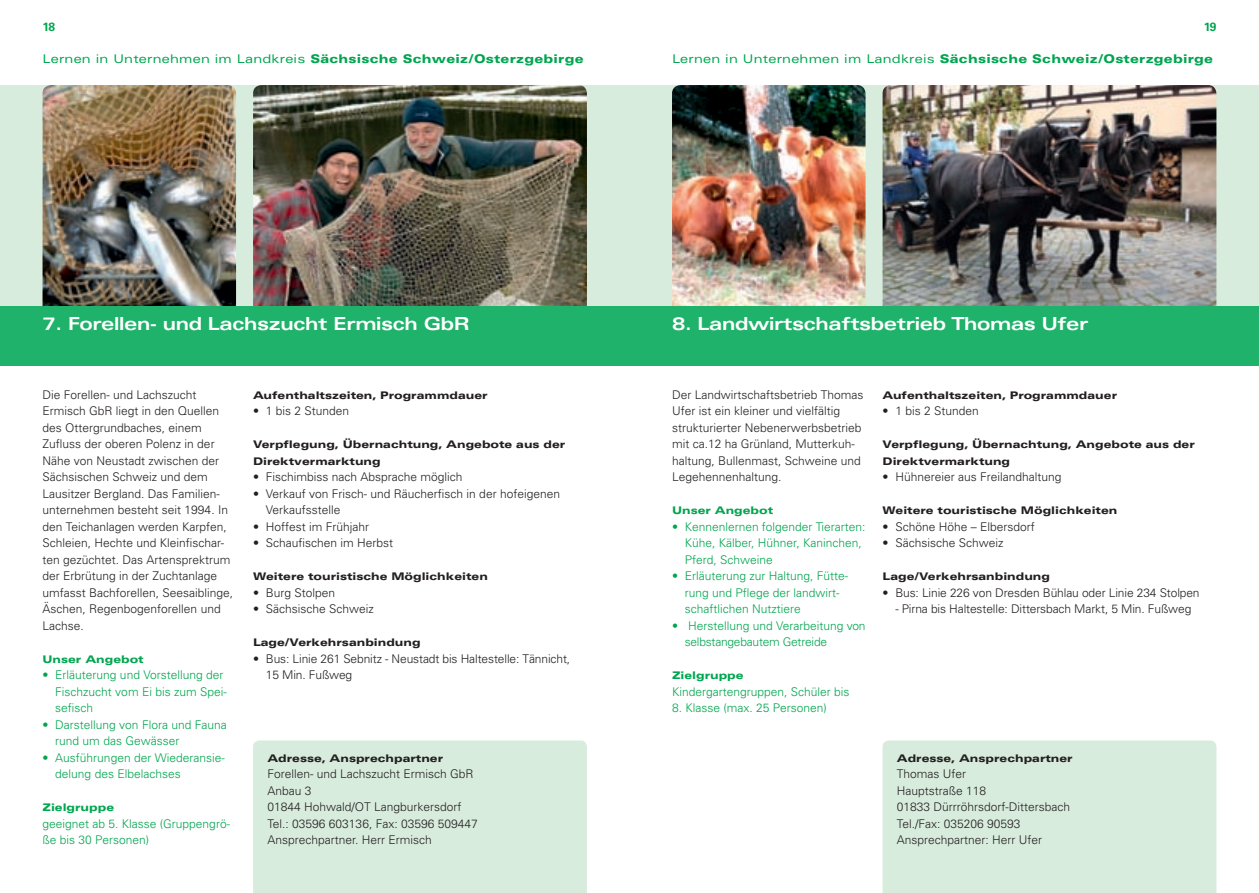
<style>
.page{position:relative;width:1259px;height:893px;background:#fff}
.page>*{position:absolute;margin:0;border:0;box-sizing:border-box;transform-origin:0 0}
.t1{font:700 expanded 18px "Univers";letter-spacing:-.02em;color:#fff}
.t2{font:300 12px/16.5px "Univers";color:#231f20}
.t3{font:300 12px/16.5px "Univers";color:#00a54f}
.t4{font:900 expanded 12px "Univers";letter-spacing:.02em;color:#00a54f}
.t5{font:300 12px/16.5px "Univers";letter-spacing:-.02em;color:#00a54f}
.t6{font:700 12px "Univers";color:#00a54f}
.t7{font:900 expanded 10.5px/16.5px "Univers";color:#231f20}
.t8{font:900 expanded 10.5px "Univers";color:#00a54f}
.s1{font-weight:400}
</style>
<div class="page">
<div style="left:0;top:85px;width:629px;height:281px;background:#d8ecdd"></div>
<div style="left:629px;top:85px;width:630px;height:281px;background:#d8ecdd"></div>
<img style="left:672px;top:85px;width:193px;height:221px">
<img style="left:882px;top:85px;width:334px;height:221px">
<img style="left:43px;top:85px;width:193px;height:221px">
<img style="left:253px;top:85px;width:334px;height:221px">
<div style="left:0;top:306px;width:1259px;height:60px;background:#1eb26a"></div>
<div style="left:253px;top:740px;width:334px;height:153px;background:#d8ecdd"></div>
<div style="left:882px;top:740px;width:334px;height:153px;background:#d8ecdd"></div>
<p class="t6" style="left:43px;top:19px;width:14px">18</p>
<p class="t6" style="left:1203px;top:19px;width:14px">19</p>
<p class="t4" style="left:43px;top:51px;width:543px"><span class="s1">Lernen in Unternehmen im Landkreis</span> Sächsische Schweiz/Osterzgebirge</p>
<p class="t4" style="left:672px;top:51px;width:543px"><span class="s1">Lernen in Unternehmen im Landkreis</span> Sächsische Schweiz/Osterzgebirge</p>
<h1 class="t1" style="left:43px;top:314px;width:429px">7. Forellen- und Lachszucht Ermisch GbR</h1>
<h1 class="t1" style="left:672px;top:314px;width:418px">8. Landwirtschaftsbetrieb Thomas Ufer</h1>
<p class="t2" style="left:43px;top:386px;width:192px">Die Forellen- und Lachszucht<br>Ermisch GbR liegt in den Quellen des Ottergrundbaches, einem<br>Zufluss der oberen Polenz in der<br>Nähe von Neustadt zwischen der<br>Sächsischen Schweiz und dem<br>Lausitzer Bergland. Das Familien&shy;unternehmen besteht seit 1994. In den Teichanlagen werden Karpfen,<br>Schleien, Hechte und Kleinfischar&shy;ten gezüchtet. Das Artensprektrum der Erbrütung in der Zuchtanlage umfasst Bachforellen, Seesaiblinge,<br>Äschen, Regenbogenforellen und<br>Lachse.</p>
<p class="t2" style="left:672px;top:386px;width:193px">Der Landwirtschaftsbetrieb Thomas Ufer ist ein kleiner und vielfältig strukturierter Nebenerwerbsbetrieb mit ca.12 ha Grünland, Mutterkuh&shy;haltung, Bullenmast, Schweine und Legehennenhaltung.</p>
<p class="t7" style="left:253px;top:386px;width:236px">Aufenthaltszeiten, Programmdauer</p>
<p class="t2" style="left:253px;top:402px;width:98px">• 1 bis 2 Stunden</p>
<p class="t7" style="left:253px;top:436px;width:314px">Verpflegung, Übernachtung, Angebote aus der<br>Direkt-vermarktung</p>
<p class="t2" style="left:253px;top:468px;width:211px">• Fischimbiss nach Absprache möglich</p>
<p class="t2" style="left:266px;top:485px;width:296px;text-indent:-13px">• Verkauf von Frisch- und Räucherfisch in der hofeigenen<br>Verkaufsstelle</p>
<p class="t2" style="left:253px;top:518px;width:118px">• Hoffest im Frühjahr</p>
<p class="t2" style="left:253px;top:534px;width:142px">• Schaufischen im Herbst</p>
<p class="t7" style="left:253px;top:568px;width:236px">Weitere touristische Möglichkeiten</p>
<p class="t2" style="left:253px;top:584px;width:84px">• Burg Stolpen</p>
<p class="t2" style="left:253px;top:600px;width:122px">• Sächsische Schweiz</p>
<p class="t7" style="left:253px;top:634px;width:169px">Lage/Verkehrsanbindung</p>
<p class="t2" style="left:266px;top:650px;width:306px;text-indent:-13px">• Bus: Linie 261 Sebnitz - Neustadt bis Haltestelle: Tännicht,<br>15 Min. Fußweg</p>
<p class="t8" style="left:672px;top:504px;width:103px">Unser Angebot</p>
<p class="t3" style="left:685px;top:518px;width:182px;text-indent:-13px">• Kennenlernen folgender Tierarten:<br>Kühe, Kälber, Hühner, Kaninchen,<br>Pferd, Schweine</p>
<p class="t3" style="left:685px;top:567px;width:165px;text-indent:-13px">• Erläuterung zur Haltung, Fütte&shy;rung und Pflege der landwirt&shy;schaftlichen Nutztiere</p>
<p class="t5" style="left:685px;top:617px;width:182px;text-indent:-13px">• Herstellung und Verarbeitung von selbstangebautem Getreide</p>
<p class="t8" style="left:672px;top:669px;width:73px">Zielgruppe</p>
<p class="t3" style="left:672px;top:683px;width:179px">Kindergartengruppen, Schüler bis</p>
<p class="t3" style="left:672px;top:699px;width:156px">8. Klasse (max. 25 Personen)</p>
<p class="t8" style="left:43px;top:653px;width:103px">Unser Angebot</p>
<p class="t3" style="left:55px;top:666px;width:173px;text-indent:-13px">• Erläuterung und Vorstellung der<br>Fischzucht vom Ei bis zum Spei&shy;sefisch</p>
<p class="t3" style="left:55px;top:716px;width:173px;text-indent:-13px">• Darstellung von Flora und Fauna rund um das Gewässer</p>
<p class="t3" style="left:55px;top:749px;width:171px;text-indent:-13px">• Ausführungen der Wiederansie&shy;delung des Elbelachses</p>
<p class="t8" style="left:43px;top:801px;width:73px">Zielgruppe</p>
<p class="t3" style="left:43px;top:815px;width:189px">geeignet ab 5. Klasse (Gruppengrö&shy;ße bis 30 Personen)</p>
<p class="t7" style="left:267px;top:749px;width:177px">Adresse, Ansprechpartner</p>
<p class="t2" style="left:267px;top:765px;width:212px">Forellen- und Lachszucht Ermisch GbR<br>Anbau 3<br>01844 Hohwald/OT Langburkersdorf<br>Tel.: 03596 603136, Fax: 03596 509447<br>Ansprechpartner. Herr Ermisch</p>
<p class="t7" style="left:882px;top:386px;width:236px">Aufenthaltszeiten, Programmdauer</p>
<p class="t2" style="left:882px;top:402px;width:98px">• 1 bis 2 Stunden</p>
<p class="t7" style="left:882px;top:436px;width:314px">Verpflegung, Übernachtung, Angebote aus der<br>Direkt-vermarktung</p>
<p class="t2" style="left:882px;top:468px;width:180px">• Hühnereier aus Freilandhaltung</p>
<p class="t7" style="left:882px;top:502px;width:236px">Weitere touristische Möglichkeiten</p>
<p class="t2" style="left:882px;top:518px;width:154px">• Schöne Höhe – Elbersdorf</p>
<p class="t2" style="left:882px;top:534px;width:122px">• Sächsische Schweiz</p>
<p class="t7" style="left:882px;top:568px;width:169px">Lage/Verkehrsanbindung</p>
<p class="t2" style="left:882px;top:584px;width:318px">• Bus: Linie 226 von Dresden Bühlau oder Linie 234 Stolpen</p>
<p class="t2" style="left:895px;top:600px;width:297px">- Pirna bis Haltestelle: Dittersbach Markt, 5 Min. Fußweg</p>
<p class="t7" style="left:897px;top:749px;width:177px">Adresse, Ansprechpartner</p>
<p class="t2" style="left:897px;top:765px;width:175px">Thomas Ufer<br>Hauptstraße 118<br>01833 Dürrröhrsdorf-Dittersbach<br>Tel./Fax: 035206 90593<br>Ansprechpartner: Herr Ufer</p>
</div>
